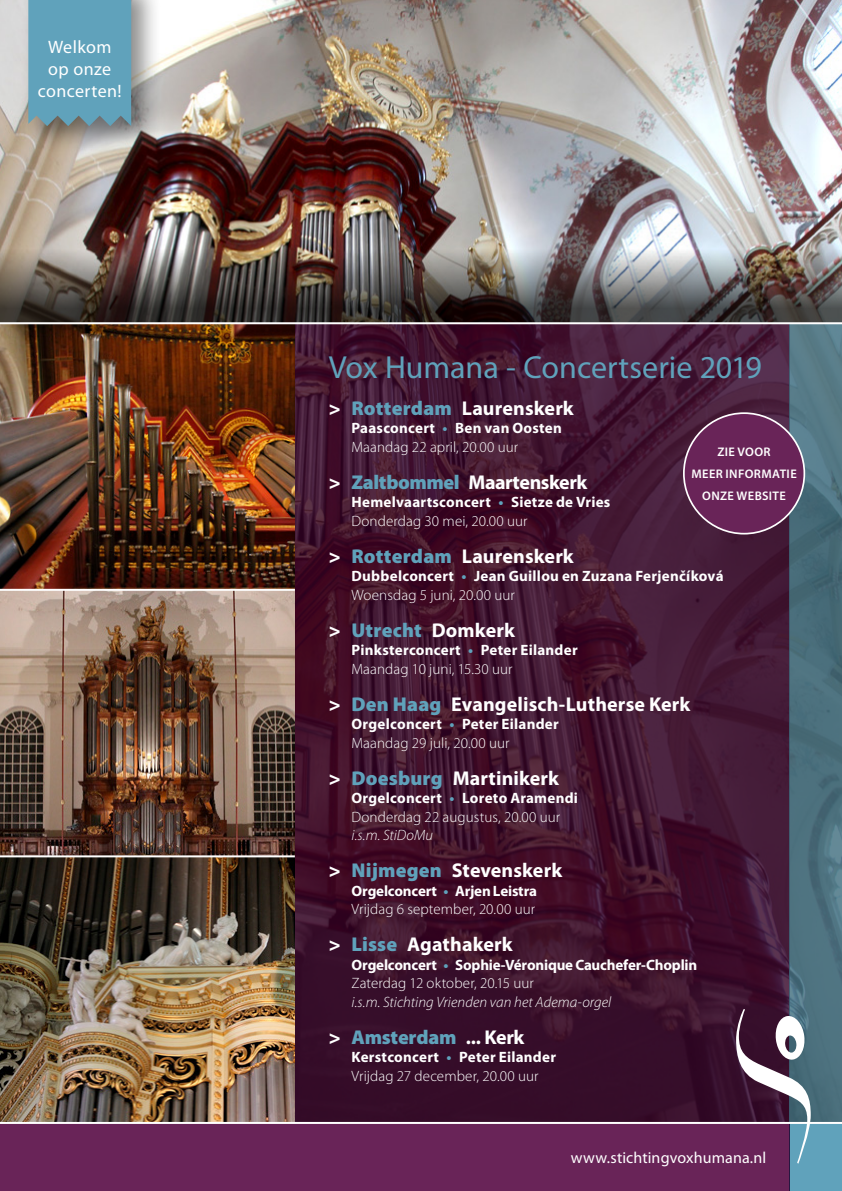
<style>
.page{position:relative;width:842px;height:1191px;background:#fff}
.page>*{position:absolute;margin:0;border:0;box-sizing:border-box;transform-origin:0 0}
.t1{font:32px "Myriad Pro";color:#60a2bb}
.t2{font:700 20px "Myriad Pro";letter-spacing:.005em;color:#fff}
.t3{font:700 20px "Myriad Pro";letter-spacing:-.025em;color:#fff}
.t4{font:900 20px "Myriad Pro";letter-spacing:-.01em;color:#60a2bb}
.t5{font:900 20px "Myriad Pro";letter-spacing:.01em;color:#60a2bb}
.t6{font:18px/22px "Myriad Pro";letter-spacing:.025em;color:#fff;text-align:center}
.t7{font:16px "Myriad Pro";letter-spacing:.005em;color:#fff}
.t8{font:300 15px "Myriad Pro";letter-spacing:.005em;color:#fff}
.t9{font:700 15px "Myriad Pro";letter-spacing:.015em;color:#fff}
.t10{font:700 15px "Myriad Pro";letter-spacing:-.015em;color:#fff}
.t11{font:italic 300 15px "Myriad Pro";letter-spacing:.005em;color:#fff}
.t12{font:600 12.4px/22px "Myriad Pro";letter-spacing:.03em;color:#fff;text-align:center}
.s1{font-weight:900}
.s2{font-weight:900;color:#60a2bb}
.s3{color:#60a2bb}
.s4{color:#fff}
.s5{font-weight:700;color:#fff}
</style>
<div class="page">
<img style="left:0;top:0;width:842px;height:232px">
<img style="left:0;top:232px;width:842px;height:90px">
<svg style="left:295px;top:324px;width:495px;height:798px;background:#40142f"></svg>
<div style="left:0;top:1123px;width:790px;height:68px;background:#692458"></div>
<svg style="left:790px;top:324px;width:52px;height:798px;background:#4d717e"></svg>
<div style="left:790px;top:1123px;width:52px;height:68px;background:#60a2bb"></div>
<img style="left:0;top:324px;width:295px;height:265px">
<img style="left:0;top:591px;width:295px;height:264px">
<img style="left:0;top:857px;width:295px;height:265px">
<div style="left:22px;top:0;width:140px;height:155px;background:#1a1a18;opacity:.5"></div>
<div style="left:28px;top:0;width:103px;height:126px;background:#60a2bb"></div>
<hr style="left:0;top:1122px;width:842px;height:2px;background:#fff">
<svg style="left:736px;top:1009px;width:75px;height:154px"></svg>
<div style="left:684px;top:413px;width:120px;height:120px;background:#692458;border-radius:50%"></div>
<div style="left:683px;top:412px;width:122px;height:122px;border:2px solid #fff;border-radius:50%"></div>
<p class="t6" style="left:38px;top:37px;width:85px">Welkom op onze concerten!</p>
<p class="t1" style="left:329px;top:349px;width:434px">Vox Humana - Concertserie 2019</p>
<p class="t2" style="left:329px;top:397px;width:246px"><span class="s1">&gt;</span> <span class="s2">Rotterdam</span> Laurenskerk</p>
<p class="t9" style="left:351px;top:420px;width:212px">Paasconcert <span class="s3">•</span> Ben van Oosten</p>
<p class="t8" style="left:351px;top:438px;width:168px">Maandag 22 april, 20.00 uur</p>
<p class="t3" style="left:329px;top:471px;width:260px"><span class="s1">&gt;</span> <span class="s2">Zaltbommel</span> Maartenskerk</p>
<p class="t9" style="left:351px;top:494px;width:260px">Hemelvaartsconcert <span class="s3">•</span> Sietze de Vries</p>
<p class="t8" style="left:351px;top:512px;width:178px">Donderdag 30 mei, 20.00 uur</p>
<p class="t2" style="left:329px;top:545px;width:246px"><span class="s1">&gt;</span> <span class="s2">Rotterdam</span> Laurenskerk</p>
<p class="t9" style="left:351px;top:568px;width:374px">Dubbelconcert <span class="s3">•</span> Jean Guillou en Zuzana Ferjenčíková</p>
<p class="t8" style="left:351px;top:586px;width:165px">Woensdag 5 juni, 20.00 uur</p>
<p class="t5" style="left:329px;top:618px;width:188px"><span class="s4">&gt;</span> Utrecht <span class="s5">Domkerk</span></p>
<p class="t9" style="left:351px;top:642px;width:228px">Pinksterconcert <span class="s3">•</span> Peter Eilander</p>
<p class="t8" style="left:351px;top:660px;width:163px">Maandag 10 juni, 15.30 uur</p>
<p class="t2" style="left:329px;top:693px;width:363px"><span class="s1">&gt;</span> <span class="s2">Den Haag</span> Evangelisch-Lutherse Kerk</p>
<p class="t9" style="left:351px;top:716px;width:209px">Orgelconcert <span class="s3">•</span> Peter Eilander</p>
<p class="t8" style="left:351px;top:734px;width:160px">Maandag 29 juli, 20.00 uur</p>
<p class="t2" style="left:329px;top:767px;width:232px"><span class="s1">&gt;</span> <span class="s2">Doesburg</span> Martinikerk</p>
<p class="t9" style="left:351px;top:790px;width:228px">Orgelconcert <span class="s3">•</span> Loreto Aramendi</p>
<p class="t8" style="left:351px;top:808px;width:210px">Donderdag 22 augustus, 20.00 uur</p>
<p class="t11" style="left:351px;top:827px;width:83px">i.s.m. StiDoMu</p>
<p class="t2" style="left:329px;top:859px;width:235px"><span class="s1">&gt;</span> <span class="s2">Nijmegen</span> Stevenskerk</p>
<p class="t10" style="left:351px;top:882px;width:187px">Orgelconcert <span class="s3">•</span> Arjen Leistra</p>
<p class="t8" style="left:351px;top:901px;width:185px">Vrijdag 6 september, 20.00 uur</p>
<p class="t2" style="left:329px;top:933px;width:185px"><span class="s1">&gt;</span> <span class="s2">Lisse</span> Agathakerk</p>
<p class="t10" style="left:351px;top:956px;width:347px">Orgelconcert <span class="s3">•</span> Sophie-Véronique Cauchefer-Choplin</p>
<p class="t8" style="left:351px;top:975px;width:184px">Zaterdag 12 oktober, 20.15 uur</p>
<p class="t11" style="left:351px;top:994px;width:261px">i.s.m. Stichting Vrienden van het Adema-orgel</p>
<p class="t4" style="left:329px;top:1025px;width:197px"><span class="s4">&gt;</span> Amsterdam <span class="s5">... Kerk</span></p>
<p class="t9" style="left:351px;top:1049px;width:206px">Kerstconcert <span class="s3">•</span> Peter Eilander</p>
<p class="t8" style="left:351px;top:1067px;width:189px">Vrijdag 27 december, 20.00 uur</p>
<p class="t12" style="left:691px;top:441px;width:107px">ZIE VOOR<br>MEER INFORMATIE<br>ONZE WEBSITE</p>
<p class="t7" style="left:571px;top:1148px;width:197px">www.stichtingvoxhumana.nl</p>
</div>
